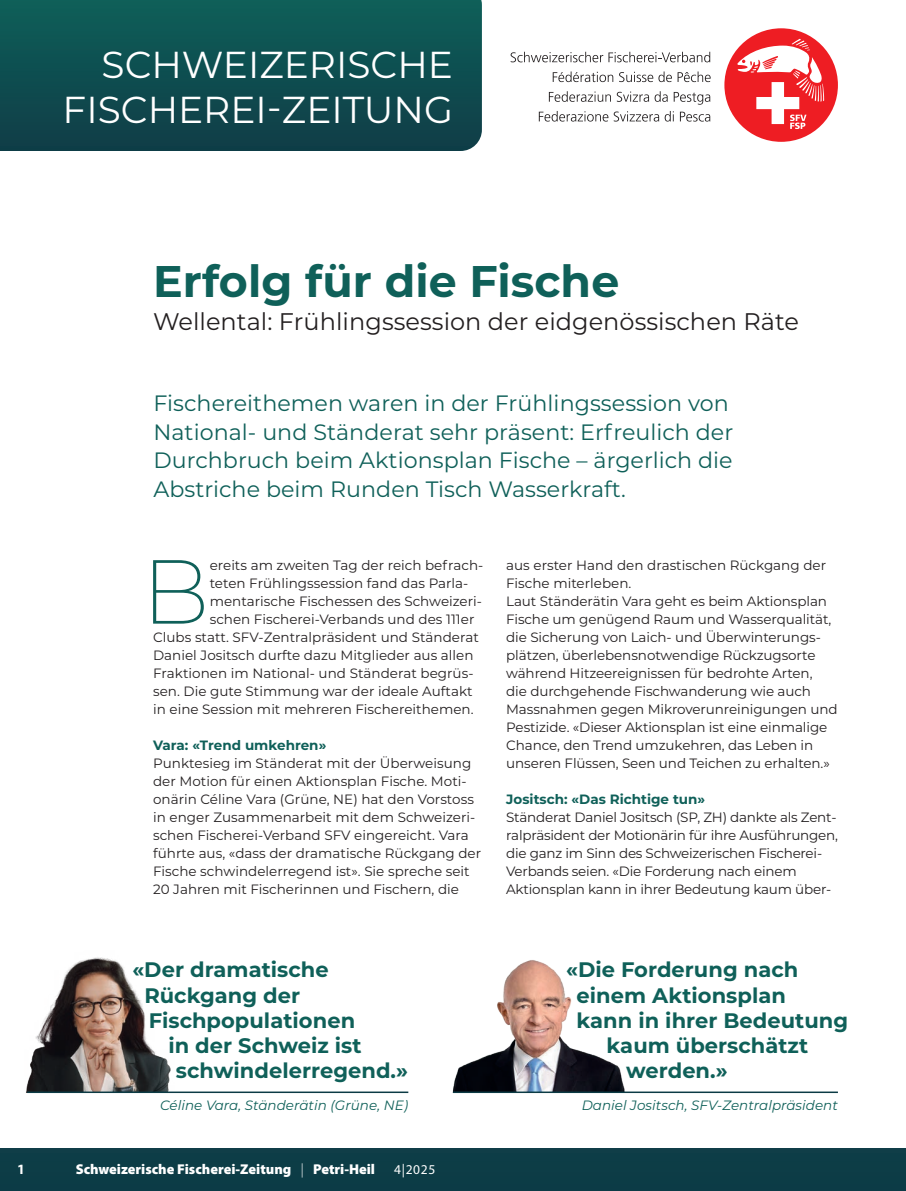
<style>
.page{position:relative;width:906px;height:1191px;background:#fff}
.page>*{position:absolute;margin:0;border:0;box-sizing:border-box;transform-origin:0 0}
.t1{font:200 90.6px "Montserrat";color:#0f6059}
.t2{font:700 44.25px "Montserrat";color:#0f6059}
.t3{font:37.5px/45px "Montserrat";color:#fff;text-align:right}
.t4{font:24px "Montserrat";color:#231f20}
.t5{font:22.2px/28.5px "Montserrat";color:#0f6059}
.t6{font:700 21px "Montserrat";color:#0f6059}
.t7{font:900 14.25px "Myriad Pro";color:#fff}
.t8{font:700 14.25px "Myriad Pro";color:#fff}
.t9{font:13.5px/18px "Montserrat";letter-spacing:-.005em;color:#231f20}
.t10{font:italic 13.5px "Montserrat";color:#0f6059}
.t11{font:700 13.5px "Montserrat";color:#0f6059}
.t12{font:13.5px "Myriad Pro";color:#fff}
.s1{font-weight:300}
</style>
<div class="page">
<div style="left:0;top:1148px;width:906px;height:43px;background:#0d3d46"></div>
<svg style="left:0;top:0;width:482px;height:151px;background:#0e4e50"></svg>
<div style="left:724px;top:28px;width:114px;height:114px;background:#ee1d23;border-radius:50%"></div>
<svg style="left:737px;top:38px;width:87px;height:91px"></svg>
<svg style="left:510px;top:52px;width:200px;height:10px"></svg>
<svg style="left:553px;top:71px;width:60px;height:11px"></svg>
<svg style="left:619px;top:71px;width:91px;height:11px"></svg>
<svg style="left:549px;top:91px;width:62px;height:11px"></svg>
<svg style="left:617px;top:91px;width:50px;height:11px"></svg>
<svg style="left:673px;top:92px;width:37px;height:13px"></svg>
<svg style="left:539px;top:111px;width:135px;height:11px"></svg>
<svg style="left:680px;top:112px;width:30px;height:10px"></svg>
<img style="left:26px;top:957px;width:145px;height:135px">
<hr style="left:27px;top:1091px;width:381px;height:2px;background:#0c3b45">
<img style="left:452px;top:960px;width:173px;height:132px">
<hr style="left:453px;top:1091px;width:385px;height:2px;background:#0c3b45">
<h3 class="t3" style="left:63px;top:41px;width:392px">SCHWEIZERISCHE<br>FISCHEREI-ZEITUNG</h3>
<h2 class="t2" style="left:153px;top:249px;width:468px">Erfolg für die Fische</h2>
<h3 class="t4" style="left:153px;top:305px;width:647px">Wellental: Frühlingssession der eidgenössischen Räte</h3>
<h3 class="t5" style="left:153px;top:388px;width:581px">Fischereithemen waren in der Frühlingssession von National- und Ständerat sehr präsent: Erfreulich der Durchbruch beim Aktionsplan Fische – ärgerlich die Abstriche beim Runden Tisch Wasserkraft.</h3>
<h1 class="t1" style="left:141px;top:530px;width:69px">B</h1>
<p class="t9" style="left:210px;top:555px;width:275px">ereits am zweiten Tag der reich befrach-</p>
<p class="t9" style="left:210px;top:573px;width:260px">teten Frühlingssession fand das Parla-</p>
<p class="t9" style="left:210px;top:591px;width:274px">mentarische Fischessen des Schweizeri-</p>
<p class="t9" style="left:210px;top:609px;width:266px">schen Fischerei-Verbands und des 111er</p>
<p class="t9" style="left:153px;top:627px;width:327px">Clubs statt. SFV-Zentralpräsident und Ständerat</p>
<p class="t9" style="left:153px;top:645px;width:322px">Daniel Jositsch durfte dazu Mitglieder aus allen</p>
<p class="t9" style="left:153px;top:663px;width:320px">Fraktionen im National- und Ständerat begrüs-</p>
<p class="t9" style="left:153px;top:681px;width:321px">sen. Die gute Stimmung war der ideale Auftakt</p>
<p class="t9" style="left:153px;top:699px;width:322px">in eine Session mit mehreren Fischereithemen.</p>
<p class="t11" style="left:153px;top:735px;width:175px">Vara: «Trend umkehren»</p>
<p class="t9" style="left:153px;top:753px;width:329px">Punktesieg im Ständerat mit der Überweisung der Motion für einen Aktionsplan Fische. Moti&shy;onärin Céline Vara (Grüne, NE) hat den Vorstoss in enger Zusammenarbeit mit dem Schweizeri&shy;schen Fischerei-Verband SFV eingereicht. Vara führte aus, «dass der dramatische Rückgang der Fische schwindelerregend ist». Sie spreche seit 20 Jahren mit Fischerinnen und Fischern, die</p>
<p class="t9" style="left:506px;top:555px;width:333px">aus erster Hand den drastischen Rückgang der Fische miterleben.<br>Laut Ständerätin Vara geht es beim Aktionsplan Fische um genügend Raum und Wasserqualität, die Sicherung von Laich- und Überwinterungs&shy;plätzen, überlebensnotwendige Rückzugsorte während Hitzeereignissen für bedrohte Arten,<br>die durchgehende Fischwanderung wie auch Massnahmen gegen Mikroverunreinigungen und Pestizide. «Dieser Aktionsplan ist eine einmalige Chance, den Trend umzukehren, das Leben in unseren Flüssen, Seen und Teichen zu erhalten.»</p>
<p class="t11" style="left:506px;top:789px;width:201px">Jositsch: «Das Richtige tun»</p>
<p class="t9" style="left:506px;top:807px;width:333px">Ständerat Daniel Jositsch (SP, ZH) dankte als Zent&shy;ralpräsident der Motionärin für ihre Ausführungen, die ganz im Sinn des Schweizerischen Fischerei-Verbands seien. «Die Forderung nach einem Aktionsplan kann in ihrer Bedeutung kaum über-</p>
<h3 class="t6" style="left:132px;top:954px;width:198px">«Der dramatische</h3>
<h3 class="t6" style="left:144px;top:980px;width:157px">Rückgang der</h3>
<h3 class="t6" style="left:149px;top:1005px;width:208px">Fischpopulationen</h3>
<h3 class="t6" style="left:168px;top:1030px;width:195px">in der Schweiz ist</h3>
<h3 class="t6" style="left:176px;top:1055px;width:234px">schwindelerregend.»</h3>
<p class="t10" style="left:160px;top:1096px;width:250px">Céline Vara, Ständerätin (Grüne, NE)</p>
<p class="t10" style="left:581px;top:1096px;width:258px">Daniel Jositsch, SFV-Zentralpräsident</p>
<h3 class="t6" style="left:566px;top:954px;width:234px">«Die Forderung nach</h3>
<h3 class="t6" style="left:576px;top:980px;width:211px">einem Aktionsplan</h3>
<h3 class="t6" style="left:576px;top:1005px;width:273px">kann in ihrer Bedeutung</h3>
<h3 class="t6" style="left:606px;top:1030px;width:203px">kaum überschätzt</h3>
<h3 class="t6" style="left:626px;top:1055px;width:103px">werden.»</h3>
<p class="t8" style="left:17px;top:1159px;width:9px">1</p>
<p class="t7" style="left:76px;top:1159px;width:301px">Schweizerische Fischerei-Zeitung <span class="s1">|</span> Petri-Heil</p>
<p class="t12" style="left:394px;top:1161px;width:43px">4|2025</p>
</div>
